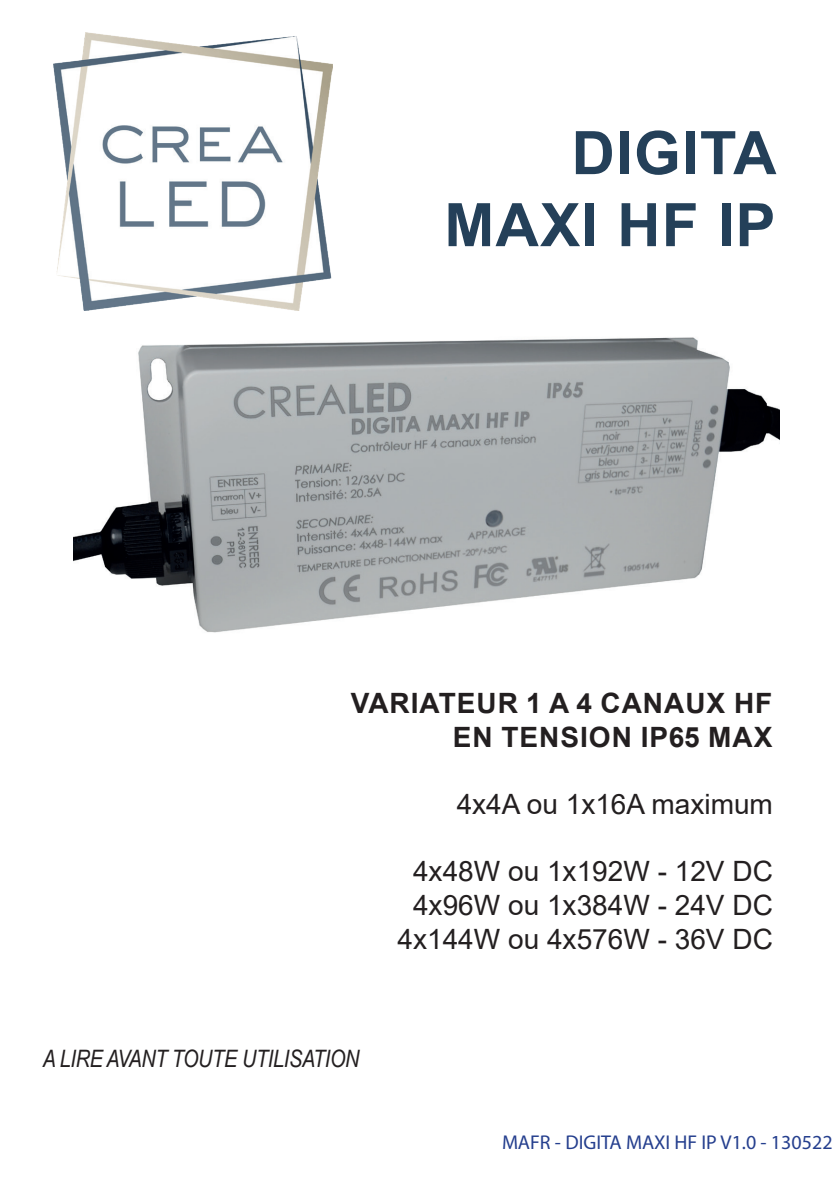
<style>
.page{position:relative;width:840px;height:1191px;background:#fff}
.page>*{position:absolute;margin:0;border:0;box-sizing:border-box;transform-origin:0 0}
.t1{font:700 60px/72px "Arial";letter-spacing:.02em;color:#244059;text-align:right}
.t2{font:28px/33.6px "Arial";color:#231f20;text-align:center}
.t3{font:700 28px/33.6px "Arial";letter-spacing:.035em;color:#231f20;text-align:right}
.t4{font:italic 24px "Arial Narrow";letter-spacing:-.01em;color:#231f20}
.t5{font:20px "Myriad Pro";color:#253f8e}
</style>
<div class="page">
<img style="left:54px;top:33px;width:278px;height:277px">
<img style="left:74px;top:337px;width:705px;height:296px">
<h1 class="t1" style="left:444px;top:118px;width:333px">DIGITA<br>MAXI HF IP</h1>
<p class="t3" style="left:350px;top:687px;width:423px">VARIATEUR 1 A 4 CANAUX HF<br>EN TENSION IP65 MAX</p>
<p class="t2" style="left:456px;top:787px;width:317px">4x4A ou 1x16A maximum</p>
<p class="t2" style="left:397px;top:854px;width:377px">4x48W ou 1x192W - 12V DC<br>4x96W ou 1x384W - 24V DC<br>4x144W ou 4x576W - 36V DC</p>
<p class="t4" style="left:43px;top:1042px;width:318px">A LIRE AVANT TOUTE UTILISATION</p>
<p class="t5" style="left:501px;top:1130px;width:332px">MAFR - DIGITA MAXI HF IP V1.0 - 130522</p>
</div>
